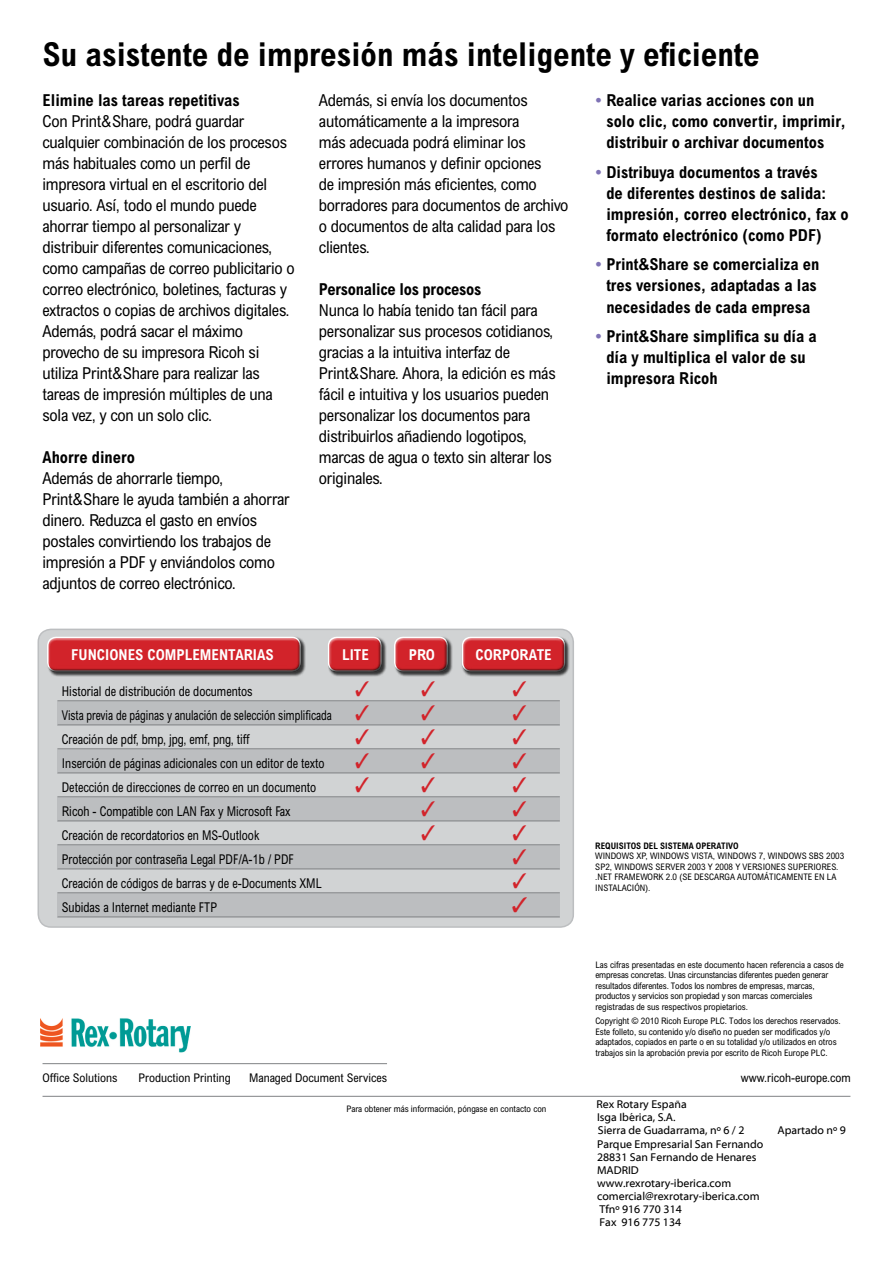
<style>
.page{position:relative;width:893px;height:1263px;background:#fff}
.page>*{position:absolute;margin:0;border:0;box-sizing:border-box;transform-origin:0 0}
.t1{font:700 condensed 33px "Arial MT Std";color:#000}
.t2{font:condensed 16.5px/21px "Arial MT Std";letter-spacing:-.015em;color:#000}
.t3{font:700 condensed 16.5px/21px "Arial MT Std";color:#000}
.t4{font:700 condensed 15px "Arial MT Std";color:#fff}
.t5{font:condensed 13.5px "Arial MT Std";color:#000;scale:.9 1}
.t6{font:condensed 13.5px "Arial MT Std";color:#000;scale:.84 1}
.t7{font:condensed 12px "Arial MT Std";color:#000}
.t8{font:11.4px/13px "Myriad Web";color:#000}
.t9{font:condensed 9px/10.5px "Arial MT Std";letter-spacing:-.005em;color:#000}
.t10{font:700 condensed 9px "Arial MT Std";color:#000}
.s1{color:#d2232a}
.s2{color:#7e72b5}
</style>
<div class="page">
<div style="left:38px;top:629px;width:535px;height:298px;background:#d1d3d4;border-radius:13px"></div>
<div style="left:38px;top:629px;width:536px;height:299px;border:2px solid #bcbec0;border-radius:13px"></div>
<div style="left:47px;top:636px;width:259px;height:41px;background:#000;opacity:.75"></div>
<div style="left:46px;top:635px;width:257px;height:34px;background:#fff;opacity:.75"></div>
<div style="left:46px;top:638px;width:258px;height:34px;background:#000;opacity:.75"></div>
<div style="left:328px;top:636px;width:58px;height:41px;background:#000;opacity:.75"></div>
<div style="left:326px;top:635px;width:58px;height:35px;background:#fff;opacity:.75"></div>
<div style="left:326px;top:638px;width:59px;height:34px;background:#000;opacity:.75"></div>
<div style="left:394px;top:636px;width:59px;height:41px;background:#000;opacity:.75"></div>
<div style="left:393px;top:635px;width:57px;height:35px;background:#fff;opacity:.75"></div>
<div style="left:393px;top:638px;width:58px;height:34px;background:#000;opacity:.75"></div>
<div style="left:462px;top:636px;width:108px;height:41px;background:#000;opacity:.75"></div>
<div style="left:461px;top:635px;width:106px;height:34px;background:#fff;opacity:.75"></div>
<div style="left:461px;top:638px;width:106px;height:34px;background:#000;opacity:.75"></div>
<hr style="left:43px;top:1063px;width:344px;height:1px;background:#808285">
<hr style="left:43px;top:1096px;width:807px;height:1px;background:#808285">
<div style="left:58px;top:700px;width:502px;height:25px;background:#bcbec0"></div>
<div style="left:58px;top:748px;width:502px;height:25px;background:#bcbec0"></div>
<div style="left:58px;top:796px;width:502px;height:25px;background:#bcbec0"></div>
<div style="left:58px;top:844px;width:502px;height:25px;background:#bcbec0"></div>
<div style="left:58px;top:892px;width:502px;height:25px;background:#bcbec0"></div>
<hr style="left:58px;top:700px;width:502px;height:1px;background:#8a8c8e">
<hr style="left:58px;top:724px;width:502px;height:1px;background:#8a8c8e">
<hr style="left:58px;top:748px;width:502px;height:1px;background:#8a8c8e">
<hr style="left:58px;top:772px;width:502px;height:1px;background:#8a8c8e">
<hr style="left:58px;top:796px;width:502px;height:1px;background:#8a8c8e">
<hr style="left:58px;top:820px;width:502px;height:1px;background:#8a8c8e">
<hr style="left:58px;top:844px;width:502px;height:1px;background:#8a8c8e">
<hr style="left:58px;top:868px;width:502px;height:1px;background:#8a8c8e">
<hr style="left:58px;top:892px;width:502px;height:1px;background:#8a8c8e">
<hr style="left:58px;top:916px;width:502px;height:1px;background:#8a8c8e">
<img style="left:41px;top:1018px;width:149px;height:34px">
<h1 class="t1" style="left:43px;top:36px;width:719px">Su asistente de impresión más inteligente y eficiente</h1>
<p class="t3" style="left:43px;top:91px;width:199px">Elimine las tareas repetitivas</p>
<p class="t2" style="left:43px;top:111px;width:254px">Con Print&amp;Share, podrá guardar cualquier combinación de los procesos más habituales como un perfil de impresora virtual en el escritorio del usuario. Así, todo el mundo puede ahorrar tiempo al personalizar y distribuir diferentes comunicaciones, como campañas de correo publicitario o correo electrónico, boletines, facturas y extractos o copias de archivos digitales.<br>Además, podrá sacar el máximo provecho de su impresora Ricoh si utiliza Print&amp;Share para realizar las tareas de impresión múltiples de una sola vez, y con un solo clic.</p>
<p class="t3" style="left:43px;top:448px;width:94px">Ahorre dinero</p>
<p class="t2" style="left:43px;top:468px;width:249px">Además de ahorrarle tiempo, Print&amp;Share le ayuda también a ahorrar dinero. Reduzca el gasto en envíos postales convirtiendo los trabajos de impresión a PDF y enviándolos como adjuntos de correo electrónico.</p>
<p class="t2" style="left:319px;top:90px;width:251px">Además, si envía los documentos automáticamente a la impresora<br>más adecuada podrá eliminar los errores humanos y definir opciones<br>de impresión más eficientes, como borradores para documentos de archivo o documentos de alta calidad para los clientes.</p>
<p class="t3" style="left:319px;top:280px;width:164px">Personalice los procesos</p>
<p class="t2" style="left:319px;top:300px;width:238px">Nunca lo había tenido tan fácil para personalizar sus procesos cotidianos, gracias a la intuitiva interfaz de Print&amp;Share. Ahora, la edición es más fácil e intuitiva y los usuarios pueden personalizar los documentos para distribuirlos añadiendo logotipos, marcas de agua o texto sin alterar los originales.</p>
<p class="t4" style="left:71px;top:646px;width:57px">Funciones</p>
<p class="t4" style="left:147px;top:646px;width:73px">complementarias</p>
<p class="t4" style="left:342px;top:646px;width:8px">Lite</p>
<p class="t4" style="left:409px;top:646px;width:26px">PRO</p>
<p class="t4" style="left:475px;top:646px;width:78px">CORPORATE</p>
<p class="t5" style="left:62px;top:683px;width:213px">Historial de distribución de documentos</p>
<p class="t6" style="left:62px;top:707px;width:367px">Vista previa de páginas y anulación de selección simplificada <span class="s1">✓</span></p>
<p class="t5" style="left:62px;top:731px;width:210px">Creación de pdf, bmp, jpg, emf, png, tiff</p>
<p class="t5" style="left:62px;top:755px;width:293px">I nserción de páginas adicionales con un editor de texto</p>
<p class="t5" style="left:62px;top:779px;width:284px">Detección de direcciones de correo en un documento</p>
<p class="t5" style="left:62px;top:803px;width:256px">Ricoh - Compatible con LAN Fax y M icrosoft Fax</p>
<p class="t5" style="left:62px;top:827px;width:221px">Creación de recordatorios en M S-Outlook</p>
<p class="t5" style="left:62px;top:851px;width:259px">Protección por contraseña Legal PDF/A-1b / PDF</p>
<p class="t5" style="left:62px;top:875px;width:290px">Creación de códigos de barras y de e-Documents XM L</p>
<p class="t5" style="left:62px;top:899px;width:174px">Subidas a I nternet mediante FTP</p>
<p class="t7" style="left:43px;top:1070px;width:76px">Office Solutions</p>
<p class="t7" style="left:139px;top:1070px;width:94px">Production Printing</p>
<p class="t7" style="left:249px;top:1070px;width:139px">Managed Document Services</p>
<p class="t9" style="left:347px;top:1104px;width:201px">Para obtener más información, póngase en contacto con</p>
<p class="t3" style="left:606px;top:91px;width:241px;text-indent:-11px"><span class="s2">•</span> Realice varias acciones con un solo clic, como convertir, imprimir, distribuir o archivar documentos</p>
<p class="t3" style="left:606px;top:162px;width:244px;text-indent:-11px"><span class="s2">•</span> Distribuya documentos a través<br>de diferentes destinos de salida: impresión, correo electrónico, fax o formato electrónico (como PDF)</p>
<p class="t3" style="left:595px;top:255px;width:225px;text-align:center"><span class="s2">•</span> Print&amp;Share se comercializa en tres versiones, adaptadas a las necesidades de cada empresa</p>
<p class="t3" style="left:606px;top:326px;width:212px;text-indent:-11px"><span class="s2">•</span> Print&amp;Share simplifica su día a día y multiplica el valor de su impresora Ricoh</p>
<p class="t10" style="left:595px;top:840px;width:71px">Requisitos del siste</p>
<p class="t10" style="left:682px;top:840px;width:24px">ma operati</p>
<p class="t10" style="left:728px;top:840px;width:12px">vo</p>
<p class="t9" style="left:595px;top:850px;width:250px">Windows XP, Windows Vista , Windows 7, Windows SBS 2003 sp2, Windows Server</p>
<p class="t9" style="left:688px;top:861px;width:61px">2003 y 2008 y vers</p>
<p class="t9" style="left:763px;top:861px;width:14px">iones</p>
<p class="t9" style="left:788px;top:861px;width:7px">super</p>
<p class="t9" style="left:813px;top:861px;width:26px">iores.</p>
<p class="t9" style="left:595px;top:871px;width:105px">.NET Framework 2.0 (se descar</p>
<p class="t9" style="left:724px;top:871px;width:16px">ga aut</p>
<p class="t9" style="left:752px;top:871px;width:47px">omáticamente</p>
<p class="t9" style="left:815px;top:871px;width:18px">en la</p>
<p class="t9" style="left:595px;top:882px;width:6px">instalac</p>
<p class="t9" style="left:632px;top:882px;width:20px">ión).</p>
<p class="t9" style="left:595px;top:959px;width:250px">Las cifras presentadas en este documento hacen referencia a casos de empresas concretas. Unas circunstancias diferentes pueden generar resultados diferentes. Todos los nombres de empresas, marcas, productos y servicios son propiedad y son marcas comerciales registradas de sus respectivos propietarios.</p>
<p class="t9" style="left:595px;top:1016px;width:247px">Copyright © 2010 Ricoh Europe PLC. Todos los derechos reservados.<br>Este folleto, su contenido y/o diseño no pueden ser modificados y/o adaptados, copiados en parte o en su totalidad y/o utilizados en otros trabajos sin la aprobación previa por escrito de Ricoh Europe PLC.</p>
<p class="t7" style="left:741px;top:1070px;width:111px">www.ricoh-europe.com</p>
<p class="t8" style="left:596px;top:1098px;width:150px">Rex Rotary España<br>Isga Ibérica, S.A.<br>Sierra de Guadarrama, nº 6 / 2</p>
<p class="t8" style="left:597px;top:1137px;width:168px">Parque Empresarial San Fernando<br>28831 San Fernando de Henares<br>MADRID www.rexrotary-iberica.com comercial@rexrotary-iberica.com<br>Tfnº 916 770 314<br>Fax 916 775 134</p>
<p class="t8" style="left:777px;top:1124px;width:70px">Apartado nº 9</p>
</div>
